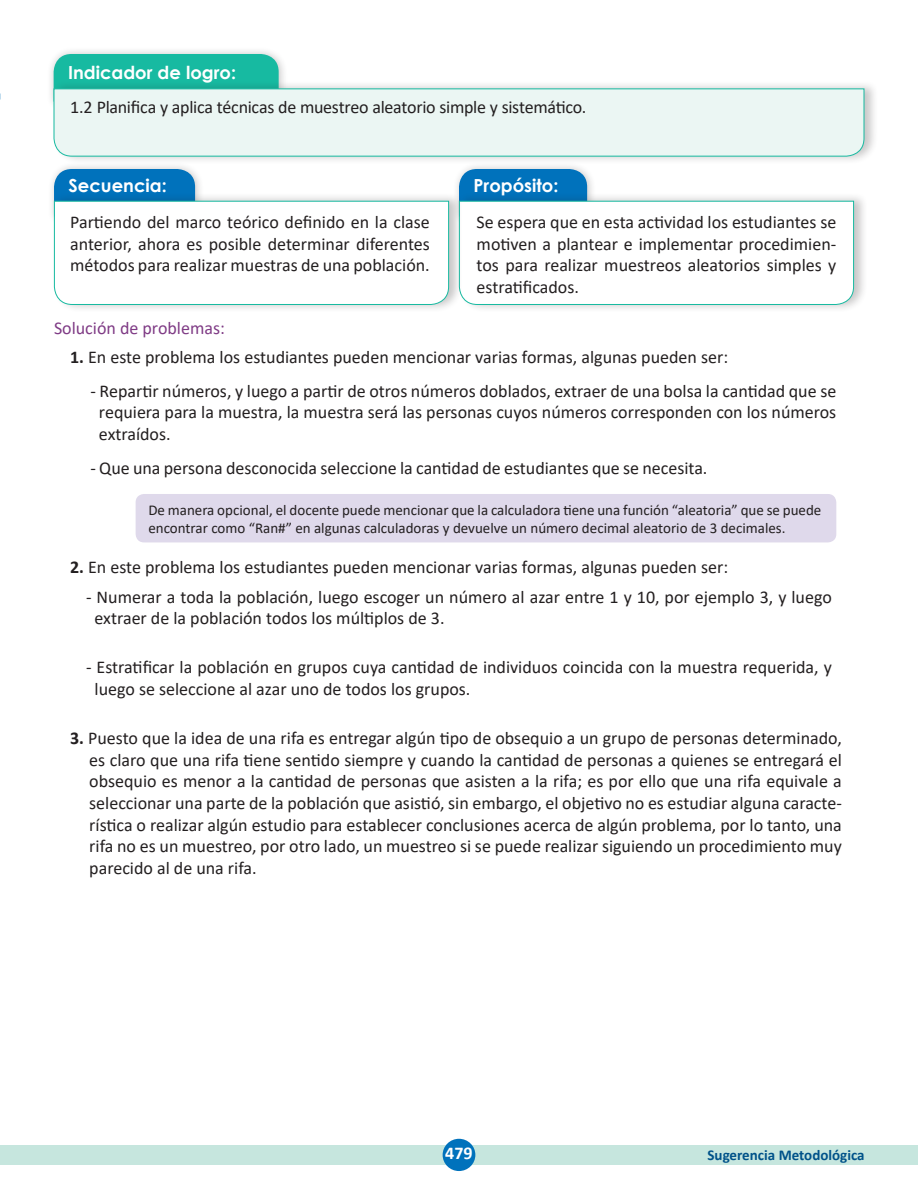
<style>
.page{position:relative;width:918px;height:1188px;background:#fff}
.page>*{position:absolute;margin:0;border:0;box-sizing:border-box;transform-origin:0 0}
.t1{font:18px/21.6px "Calibri";color:#231f20;text-align:justify}
.t2{font:700 18px "Century Gothic";color:#fff}
.t3{font:18px "Calibri";color:#7f3b85}
.t4{font:700 18px "Calibri";color:#fff}
.t5{font:15px/18px "Calibri";color:#231f20}
.t6{font:700 15px "Calibri";color:#005289}
.s1{font-weight:700}
</style>
<div class="page">
<div style="left:47px;top:46px;width:241px;height:64px;background:#231f20;opacity:.25"></div>
<div style="left:54px;top:54px;width:225px;height:26px;background:#17baa1"></div>
<div style="left:52px;top:80px;width:827px;height:84px;background:#231f20;opacity:.25"></div>
<svg style="left:53px;top:88px;width:812px;height:69px;background:#e3f3ef"></svg>
<div style="left:0;top:1145px;width:918px;height:19px;background:#c6e6de"></div>
<div style="left:443px;top:1139px;width:32px;height:32px;background:#0072bc;border-radius:50%"></div>
<div style="left:452px;top:161px;width:145px;height:64px;background:#231f20;opacity:.25"></div>
<div style="left:457px;top:193px;width:412px;height:120px;background:#231f20;opacity:.25"></div>
<svg style="left:459px;top:169px;width:395px;height:136px"></svg>
<div style="left:47px;top:161px;width:158px;height:64px;background:#231f20;opacity:.25"></div>
<div style="left:52px;top:193px;width:412px;height:120px;background:#231f20;opacity:.25"></div>
<svg style="left:54px;top:169px;width:395px;height:136px"></svg>
<div style="left:136px;top:494px;width:700px;height:48px;background:#dfd9eb;border-radius:9px"></div>
<p class="t2" style="left:68px;top:59px;width:170px">Indicador de logro:</p>
<p class="t1" style="left:70px;top:96px;width:518px">1.2 Planifica y aplica técnicas de muestreo aleatorio simple y sistemático.</p>
<p class="t2" style="left:69px;top:172px;width:100px">Secuencia:</p>
<p class="t2" style="left:474px;top:171px;width:86px">Propósito:</p>
<p class="t1" style="left:70px;top:211px;width:361px">Partiendo del marco teórico definido en la clase anterior, ahora es posible determinar diferentes métodos para realizar muestras de una población.</p>
<p class="t1" style="left:477px;top:211px;width:361px">Se espera que en esta actividad los estudiantes se motiven a plantear e implementar procedimien&shy;tos para realizar muestreos aleatorios simples y estratificados.</p>
<p class="t3" style="left:54px;top:316px;width:172px">Solución de problemas:</p>
<p class="t1" style="left:70px;top:345px;width:660px"><span class="s1">1.</span> En este problema los estudiantes pueden mencionar varias formas, algunas pueden ser:</p>
<p class="t1" style="left:99px;top:379px;width:739px;text-indent:-9px">- Repartir números, y luego a partir de otros números doblados, extraer de una bolsa la cantidad que se requiera para la muestra, la muestra será las personas cuyos números corresponden con los números extraídos.</p>
<p class="t1" style="left:90px;top:456px;width:619px">- Que una persona desconocida seleccione la cantidad de estudiantes que se necesita.</p>
<p class="t5" style="left:148px;top:501px;width:675px">De manera opcional, el docente puede mencionar que la calculadora tiene una función “aleatoria” que se puede encontrar como “Ran#” en algunas calculadoras y devuelve un número decimal aleatorio de 3 decimales.</p>
<p class="t1" style="left:70px;top:556px;width:660px"><span class="s1">2.</span> En este problema los estudiantes pueden mencionar varias formas, algunas pueden ser:</p>
<p class="t1" style="left:95px;top:585px;width:739px;text-indent:-9px">- Numerar a toda la población, luego escoger un número al azar entre 1 y 10, por ejemplo 3, y luego extraer de la población todos los múltiplos de 3.</p>
<p class="t1" style="left:95px;top:656px;width:739px;text-indent:-9px">- Estratificar la población en grupos cuya cantidad de individuos coincida con la muestra requerida, y luego se seleccione al azar uno de todos los grupos.</p>
<p class="t1" style="left:89px;top:727px;width:754px;text-indent:-19px"><span class="s1">3.</span> Puesto que la idea de una rifa es entregar algún tipo de obsequio a un grupo de personas determinado, es claro que una rifa tiene sentido siempre y cuando la cantidad de personas a quienes se entregará el obsequio es menor a la cantidad de personas que asisten a la rifa; es por ello que una rifa equivale a seleccionar una parte de la población que asistió, sin embargo, el objetivo no es estudiar alguna caracte&shy;rística o realizar algún estudio para establecer conclusiones acerca de algún problema, por lo tanto, una rifa no es un muestreo, por otro lado, un muestreo si se puede realizar siguiendo un procedimiento muy parecido al de una rifa.</p>
<p class="t4" style="left:445px;top:1140px;width:29px">479</p>
<p class="t6" style="left:708px;top:1144px;width:159px">Sugerencia Metodológica</p>
</div>
